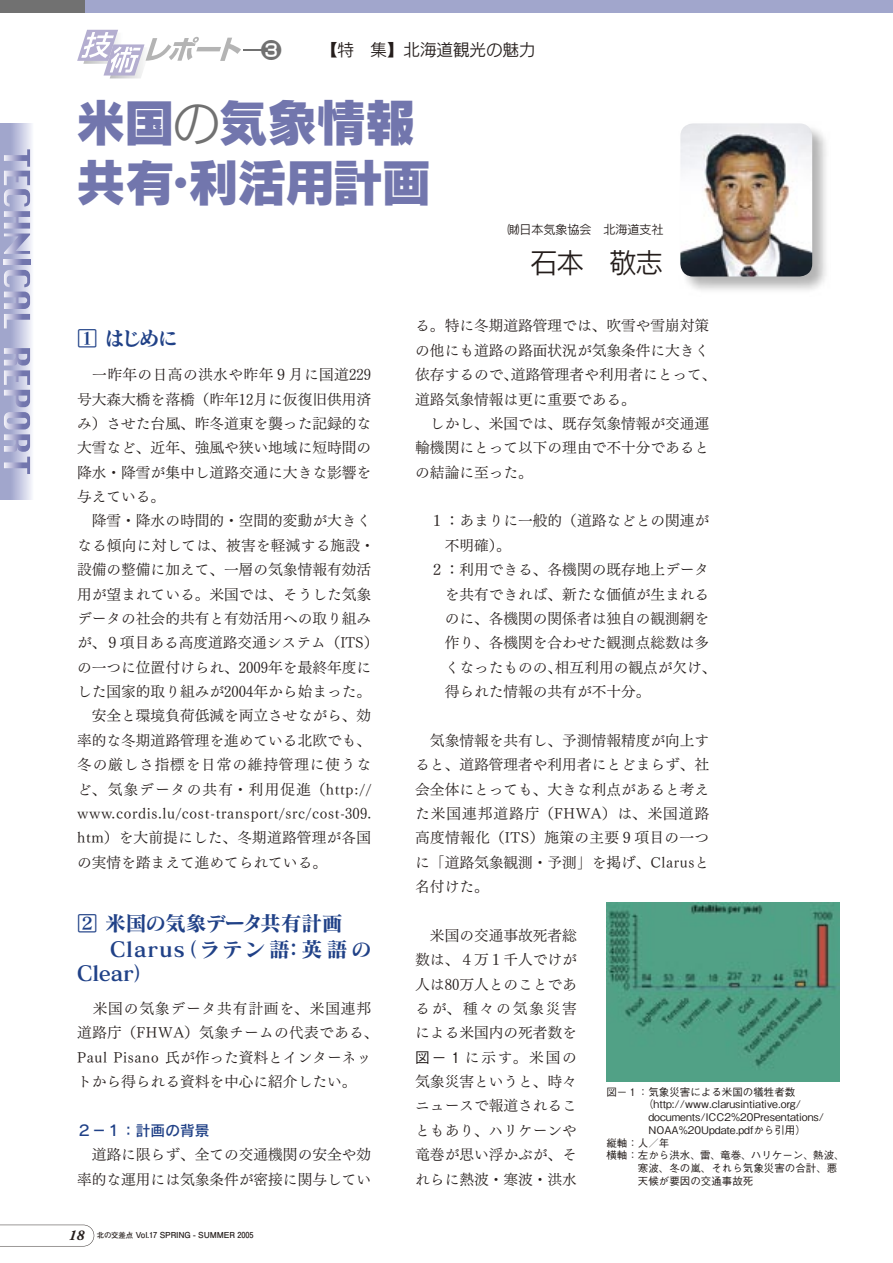
<style>
.page{position:relative;width:893px;height:1263px;background:#fff}
.page>*{position:absolute;margin:0;border:0;box-sizing:border-box;transform-origin:0 0}
.t1{font:48px/60px "New Rodin Pro EB";letter-spacing:.015em;color:#7276ad}
.t2{font:27px "New Rodin Pro M";color:#241d1b}
.t3{font:21px/25.2px "Matisse Pro B";letter-spacing:-.02em;color:#204187}
.t4{font:21px "New Rodin Pro DB";color:#717171}
.t5{font:16.5px "New Rodin Pro M";color:#241d1b}
.t6{font:14.7px/24.3px "Tsuku Min Pro R";color:#241d1b}
.t7{font:14.7px/24.3px "Tsuku Min Pro R";letter-spacing:.02em;color:#241d1b}
.t8{font:14.7px "Rodin Pro DB";color:#204187}
.t9{font:12px "New Rodin Pro M";color:#241d1b}
.t10{font:500 10.5px "Gothic BBB Pro";color:#241d1b}
.t11{font:700 8.25px "Futo Go B101 Pro";letter-spacing:-.02em;color:#241d1b}
.s1{font-family:"New Rodin Pro M";color:#717171}
.s2{font-family:"New Rodin Pro M"}
.s3{font-family:"Adobe Garamond Pro";font-style:italic;font-size:15px}
.s4{font-size:7.5px}
.s5{font-family:"Gothic BBB Pro";font-weight:500}
</style>
<div class="page">
<div style="left:0;top:0;width:85px;height:13px;background:#717171"></div>
<div style="left:85px;top:0;width:808px;height:13px;background:#a1a6cc"></div>
<svg style="left:0;top:123px;width:32px;height:377px"></svg>
<svg style="left:4px;top:149px;width:26px;height:105px"></svg>
<svg style="left:4px;top:259px;width:26px;height:6px"></svg>
<svg style="left:4px;top:270px;width:26px;height:58px"></svg>
<svg style="left:4px;top:348px;width:26px;height:126px"></svg>
<svg style="left:77px;top:30px;width:185px;height:48px"></svg>
<img style="left:685px;top:128px;width:141px;height:162px">
<img style="left:680px;top:123px;width:132px;height:153px">
<img style="left:606px;top:902px;width:233px;height:179px">
<svg style="left:0;top:1225px;width:94px;height:21px"></svg>
<h3 class="t4" style="left:261px;top:32px;width:22px">❸</h3>
<p class="t5" style="left:321px;top:35px;width:216px">【特　集】北海道観光の魅力</p>
<h1 class="t1" style="left:77px;top:89px;width:355px">米国<span class="s1">の</span>気象情報共有<span class="s2">・</span>利活用計画</h1>
<h3 class="t3" style="left:77px;top:325px;width:103px">1 はじめに</h3>
<p class="t6" style="left:77px;top:361px;width:303px">　一昨年の日高の洪水や昨年９月に国道229号大森大橋を落橋（昨年12月に仮復旧供用済み）させた台風、昨冬道東を襲った記録的な大雪など、近年、強風や狭い地域に短時間の降水・降雪が集中し道路交通に大きな影響を与えている。<br>　降雪・降水の時間的・空間的変動が大きくなる傾向に対しては、被害を軽減する施設・設備の整備に加えて、一層の気象情報有効活用が望まれている。米国では、そうした気象データの社会的共有と有効活用への取り組みが、９項目ある高度道路交通システム（ITS）の一つに位置付けられ、2009年を最終年度にした国家的取り組みが2004年から始まった。　安全と環境負荷低減を両立させながら、効率的な冬期道路管理を進めている北欧でも、冬の厳しさ指標を日常の維持管理に使うなど、気象データの共有・利用促進（http:// www.cordis.lu/cost-transport/src/cost-309. htm）を大前提にした、冬期道路管理が各国の実情を踏まえて進めてられている。</p>
<h3 class="t3" style="left:77px;top:910px;width:296px">2 米国の気象データ共有計画<br>　 Clarus（ラテン語：英語の<br>Clear）</h3>
<p class="t7" style="left:77px;top:994px;width:303px">　米国の気象データ共有計画を、米国連邦道路庁（FHWA）気象チームの代表である、<br>Paul Pisano 氏が作った資料とインターネットから得られる資料を中心に紹介したい。</p>
<p class="t8" style="left:77px;top:1120px;width:134px">２－１：計画の背景</p>
<p class="t6" style="left:77px;top:1141px;width:295px">　道路に限らず、全ての交通機関の安全や効率的な運用には気象条件が密接に関与してい</p>
<p class="t11" style="left:69px;top:1229px;width:186px"><span class="s3">18</span> <span class="s4">北の交差点</span> Vol.17 SPRING - SUMMER 2005</p>
<p class="t9" style="left:507px;top:219px;width:157px">㈶日本気象協会　北海道支社</p>
<h2 class="t2" style="left:531px;top:240px;width:134px">石本　敬志</h2>
<p class="t6" style="left:415px;top:312px;width:303px">る。特に冬期道路管理では、吹雪や雪崩対策の他にも道路の路面状況が気象条件に大きく依存するので、道路管理者や利用者にとって、道路気象情報は更に重要である。<br>　しかし、米国では、既存気象情報が交通運輸機関にとって以下の理由で不十分であるとの結論に至った。</p>
<p class="t6" style="left:415px;top:507px;width:295px">　１ ：あまりに一般的（道路などとの関連が</p>
<p class="t6" style="left:445px;top:531px;width:68px">不明確）。</p>
<p class="t6" style="left:415px;top:556px;width:295px">　２ ：利用できる、各機関の既存地上データ</p>
<p class="t6" style="left:445px;top:580px;width:266px">を共有できれば、新たな価値が生まれる</p>
<p class="t6" style="left:445px;top:604px;width:266px">のに、各機関の関係者は独自の観測網を</p>
<p class="t6" style="left:445px;top:629px;width:266px">作り、各機関を合わせた観測点総数は多</p>
<p class="t6" style="left:445px;top:653px;width:273px">くなったものの、相互利用の観点が欠け、</p>
<p class="t6" style="left:445px;top:677px;width:207px">得られた情報の共有が不十分。</p>
<p class="t6" style="left:415px;top:726px;width:295px;text-align:justify">　気象情報を共有し、予測情報精度が向上すると、道路管理者や利用者にとどまらず、社会全体にとっても、大きな利点があると考えた米国連邦道路庁（FHWA）は、米国道路高度情報化（ITS）施策の主要９項目の一つに「道路気象観測・予測」を掲げ、Clarusと名付けた。</p>
<p class="t6" style="left:415px;top:921px;width:163px;text-align:justify">　米国の交通事故死者総数は、４万１千人でけが人は80万人とのことであるが、種々の気象災害による米国内の死者数を<span class="s5">図－1</span>に示す。米国の気象災害というと、時々ニュースで報道されることもあり、ハリケーンや竜巻が思い浮かぶが、それらに熱波・寒波・洪水</p>
<p class="t10" style="left:606px;top:1083px;width:190px">図－1：気象災害による米国の犠牲者数</p>
<p class="t10" style="left:643px;top:1096px;width:159px">（http://www.clarusintiative.org/</p>
<p class="t10" style="left:648px;top:1109px;width:177px">documents/ICC2%20Presentations/</p>
<p class="t10" style="left:648px;top:1121px;width:159px">NOAA%20Update.pdfから引用）</p>
<p class="t10" style="left:606px;top:1134px;width:64px">縦軸：人／年</p>
<p class="t10" style="left:606px;top:1147px;width:240px">横軸： 左から洪水、雷、竜巻、ハリケーン、熱波、</p>
<p class="t10" style="left:638px;top:1160px;width:201px">寒波、冬の嵐、それら気象災害の合計、悪</p>
<p class="t10" style="left:638px;top:1172px;width:117px">天候が要因の交通事故死</p>
</div>
